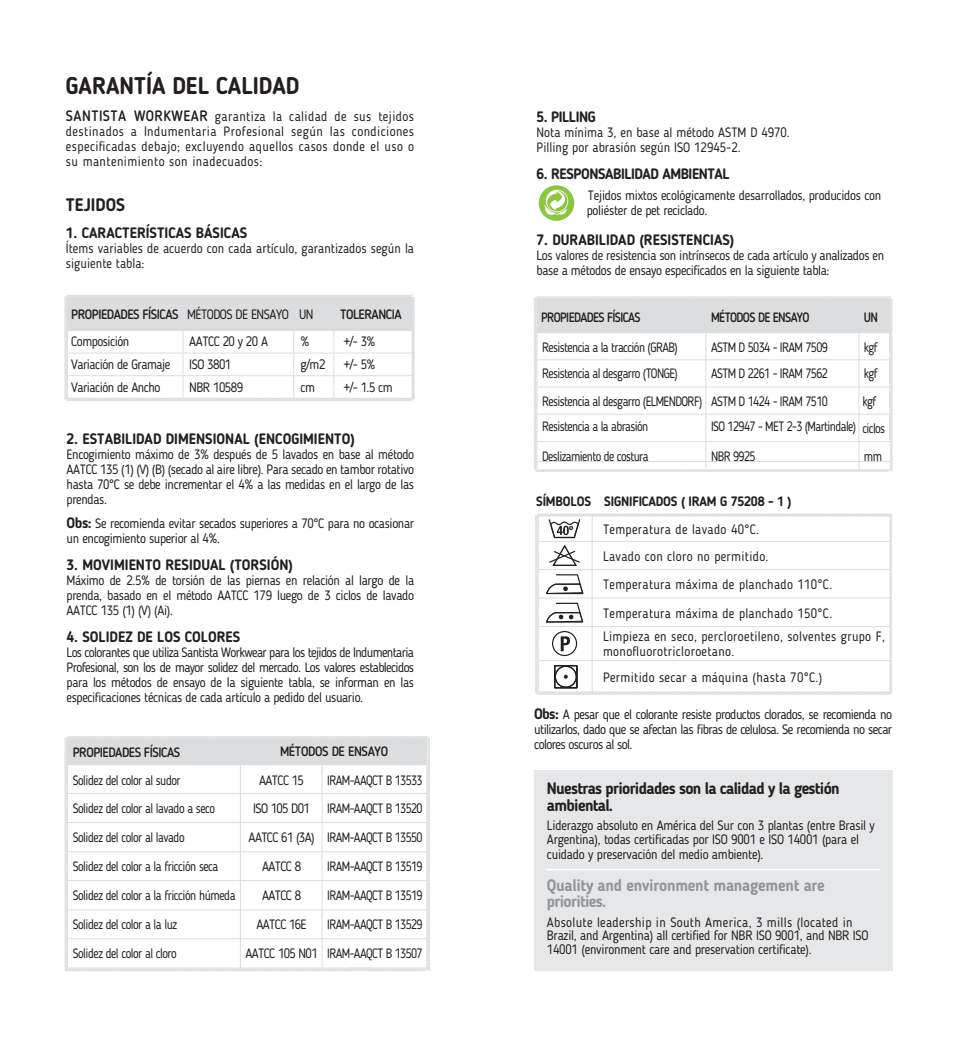
<style>
.page{position:relative;width:957px;height:1042px;background:#fff}
.page>*{position:absolute;margin:0;border:0;box-sizing:border-box;transform-origin:0 0}
.t1{font:700 24px "Blogger Sans";color:#231f20;scale:.95 1}
.t2{font:700 18px "Blogger Sans";color:#231f20;scale:.95 1}
.t3{font:700 16.5px/16.5px "Blogger Sans";letter-spacing:-.045em;color:#231f20;scale:.95 1}
.t4{font:700 16.5px/16.5px "Blogger Sans";letter-spacing:-.015em;color:#939598;scale:.95 1}
.t5{font:700 15px "Blogger Sans";color:#231f20;scale:.95 1}
.t6{font:700 15px "Blogger Sans";letter-spacing:-.03em;color:#231f20;scale:.95 1}
.t7{font:13.5px/15px "Blogger Sans";letter-spacing:-.03em;color:#231f20;scale:.95 1}
.t8{font:13.5px/29px "Blogger Sans";letter-spacing:-.03em;color:#231f20;text-align:justify;scale:.9 1}
.t9{font:13.5px/27px "Blogger Sans";letter-spacing:.025em;color:#231f20;scale:.95 1}
.t10{font:13.5px/27.3px "Blogger Sans";letter-spacing:-.05em;color:#231f20;scale:.9 1}
.t11{font:13.5px/15px "Blogger Sans";letter-spacing:-.03em;color:#231f20;text-align:justify;scale:.96 1}
.t12{font:13.5px/15px "Blogger Sans";color:#231f20;scale:.95 1}
.t13{font:500 13.5px "Blogger Sans";letter-spacing:-.04em;color:#231f20;scale:.95 1}
.t14{font:13.5px/29px "Blogger Sans";letter-spacing:-.05em;color:#231f20;text-align:center;scale:.95 1}
.t15{font:500 13.5px "Blogger Sans";letter-spacing:-.04em;color:#231f20;scale:.9 1}
.t16{font:700 13.5px "Blogger Sans";letter-spacing:-.015em;color:#231f20;scale:.95 1}
.s1{font-weight:500;font-size:15px}
.s2{font-weight:700;font-size:15px}
</style>
<div class="page">
<div style="left:539px;top:185px;width:35px;height:36px;background:#8cc63f;border-radius:50%"></div>
<svg style="left:546px;top:190px;width:22px;height:22px"></svg>
<svg style="left:544px;top:191px;width:23px;height:25px"></svg>
<svg style="left:534px;top:296px;width:359px;height:176px"></svg>
<svg style="left:64px;top:295px;width:351px;height:106px"></svg>
<svg style="left:64px;top:736px;width:366px;height:236px"></svg>
<svg style="left:535px;top:513px;width:358px;height:182px"></svg>
<div style="left:534px;top:770px;width:358px;height:201px;background:#e6e7e8"></div>
<hr style="left:546px;top:869px;width:334px;height:1px;background:#fff">
<h1 class="t1" style="left:66px;top:77px;width:247px">GARANTÍA DEL CALIDAD</h1>
<p class="t7" style="left:66px;top:110px;width:368px;text-align:justify"><span class="s1">SANTISTA WORKWEAR</span> garantiza la calidad de sus tejidos destinados a Indumentaria Profesional según las condiciones especificadas debajo; excluyendo aquellos casos donde el uso o su mantenimiento son inadecuados:</p>
<h2 class="t2" style="left:66px;top:198px;width:64px">TEJIDOS</h2>
<p class="t5" style="left:66px;top:227px;width:192px">1. CARACTERÍSTICAS BÁSICAS</p>
<p class="t12" style="left:66px;top:242px;width:368px">Ítems variables de acuerdo con cada artículo, garantizados según la siguiente tabla:</p>
<p class="t6" style="left:536px;top:111px;width:64px">5. PILLING</p>
<p class="t12" style="left:536px;top:126px;width:268px">Nota mínima 3, en base al método ASTM D 4970.<br>Pilling por abrasión según ISO 12945-2.</p>
<p class="t6" style="left:536px;top:168px;width:205px">6. RESPONSABILIDAD AMBIENTAL</p>
<p class="t7" style="left:587px;top:189px;width:312px">Tejidos mixtos ecológicamente desarrollados, producidos con poliéster de pet reciclado.</p>
<p class="t5" style="left:536px;top:234px;width:210px">7. DURABILIDAD (RESISTENCIAS)</p>
<p class="t7" style="left:536px;top:249px;width:367px">Los valores de resistencia son intrínsecos de cada artículo y analizados en base a métodos de ensayo especificados en la siguiente tabla:</p>
<p class="t13" style="left:71px;top:306px;width:115px">PROPIEDADES FÍSICAS</p>
<p class="t15" style="left:711px;top:310px;width:111px">MÉTODOS DE ENSAYO</p>
<p class="t15" style="left:864px;top:309px;width:17px">UN</p>
<p class="t7" style="left:71px;top:332px;width:106px;line-height:22.8px">Composición<br>Variación de Gramaje<br>Variación de Ancho</p>
<p class="t7" style="left:189px;top:332px;width:84px;line-height:22.8px">AATCC 20 y 20 A<br>ISO 3801<br>NBR 10589</p>
<p class="t7" style="left:344px;top:332px;width:53px;line-height:22.8px">+/- 3% +/- 5% +/- 1.5 cm</p>
<p class="t7" style="left:187px;top:308px;width:135px">MÉTODOS DE ENSAYO UN</p>
<p class="t13" style="left:340px;top:306px;width:66px">TOLERANCIA</p>
<p class="t15" style="left:541px;top:310px;width:112px">PROPIEDADES FÍSICAS</p>
<p class="t10" style="left:542px;top:335px;width:180px">Resistencia a la tracción (GRAB)<br>Resistencia al desgarro (TONGE)<br>Resistencia al desgarro (ELMENDORF)</p>
<p class="t10" style="left:542px;top:413px;width:120px;line-height:29.5px">Resistencia a la abrasión<br>Deslizamiento de costura</p>
<p class="t7" style="left:301px;top:332px;width:28px;line-height:22.8px">% g/m2 cm</p>
<p class="t8" style="left:711px;top:335px;width:131px;line-height:27px">ASTM D 5034 - IRAM 7509<br>ASTM D 2261 - IRAM 7562<br>ASTM D 1424 - IRAM 7510</p>
<p class="t10" style="left:711px;top:413px;width:163px;line-height:29.5px">ISO 12947 - MET 2-3 (Martindale)<br>NBR 9925</p>
<p class="t10" style="left:862px;top:335px;width:27px">kgf kgf kgf ciclos mm</p>
<p class="t5" style="left:67px;top:433px;width:305px">2. ESTABILIDAD DIMENSIONAL (ENCOGIMIENTO)</p>
<p class="t7" style="left:67px;top:448px;width:367px;text-align:justify">Encogimiento máximo de 3% después de 5 lavados en base al método AATCC 135 (1) (V) (B) (secado al aire libre). Para secado en tambor rotativo hasta 70°C se debe incrementar el 4% a las medidas en el largo de las prendas.</p>
<p class="t7" style="left:67px;top:517px;width:367px"><span class="s2">Obs:</span> Se recomienda evitar secados superiores a 70°C para no ocasionar un encogimiento superior al 4%.</p>
<p class="t5" style="left:67px;top:559px;width:240px">3. MOVIMIENTO RESIDUAL (TORSIÓN)</p>
<p class="t7" style="left:67px;top:574px;width:367px;text-align:justify">Máximo de 2.5% de torsión de las piernas en relación al largo de la prenda, basado en el método AATCC 179 luego de 3 ciclos de lavado AATCC 135 (1) (V) (Ai).</p>
<p class="t5" style="left:67px;top:631px;width:184px">4. SOLIDEZ DE LOS COLORES</p>
<p class="t7" style="left:67px;top:646px;width:367px;text-align:justify">Los colorantes que utiliza Santista Workwear para los tejidos de Indumentaria Profesional, son los de mayor solidez del mercado. Los valores establecidos para los métodos de ensayo de la siguiente tabla, se informan en las especificaciones técnicas de cada artículo a pedido del usuario.</p>
<p class="t16" style="left:536px;top:496px;width:270px">SÍMBOLOS SIGNIFICADOS ( IRAM G 75208 - 1 )</p>
<p class="t9" style="left:603px;top:517px;width:176px">Temperatura de lavado 40°C.<br>Lavado con cloro no permitido.</p>
<p class="t9" style="left:603px;top:572px;width:243px;line-height:28.2px">Temperatura máxima de planchado 110°C.<br>Temperatura máxima de planchado 150°C.</p>
<p class="t9" style="left:603px;top:630px;width:298px;line-height:15px">Limpieza en seco, percloroetileno, solventes grupo F, monofluorotricloroetano.</p>
<p class="t9" style="left:603px;top:665px;width:232px">Permitido secar a máquina (hasta 70°C.)</p>
<p class="t13" style="left:73px;top:744px;width:115px">PROPIEDADES FÍSICAS</p>
<p class="t8" style="left:73px;top:767px;width:121px">Solidez del color al sudor</p>
<p class="t8" style="left:73px;top:795px;width:182px;text-align:left">Solidez del color al lavado a seco<br>Solidez del color al lavado<br>Solidez del color a la fricción seca<br>Solidez del color a la fricción húmeda<br>Solidez del color a la luz<br>Solidez del color al cloro</p>
<p class="t13" style="left:280px;top:743px;width:115px">MÉTODOS DE ENSAYO</p>
<p class="t14" style="left:245px;top:767px;width:78px">AATCC 15<br>ISO 105 D01<br>AATCC 61 (3A)<br>AATCC 8<br>AATCC 8<br>AATCC 16E<br>AATCC 105 N01</p>
<p class="t8" style="left:327px;top:767px;width:108px">IRAM-AAQCT B 13533<br>IRAM-AAQCT B 13520<br>IRAM-AAQCT B 13550<br>IRAM-AAQCT B 13519<br>IRAM-AAQCT B 13519<br>IRAM-AAQCT B 13529<br>IRAM-AAQCT B 13507</p>
<p class="t11" style="left:534px;top:708px;width:374px"><span class="s2">Obs:</span> A pesar que el colorante resiste productos clorados, se recomienda no utilizarlos, dado que se afectan las fibras de celulosa. Se recomienda no secar colores oscuros al sol.</p>
<p class="t3" style="left:547px;top:782px;width:310px">Nuestras prioridades son la calidad y la gestión ambiental.</p>
<p class="t7" style="left:547px;top:820px;width:347px;line-height:13.5px">Liderazgo absoluto en América del Sur con 3 plantas (entre Brasil y<br>Argentina), todas certificadas por ISO 9001 e ISO 14001 (para el</p>
<p class="t7" style="left:547px;top:848px;width:230px">cuidado y preservación del medio ambiente).</p>
<p class="t4" style="left:547px;top:878px;width:294px">Quality and environment management are priorities.</p>
<p class="t7" style="left:547px;top:917px;width:340px;line-height:13.5px">Absolute leadership in South America, 3 mills (located in<br>Brazil, and Argentina) all certified for NBR ISO 9001, and NBR ISO<br>14001 (environment care and preservation certificate).</p>
</div>
